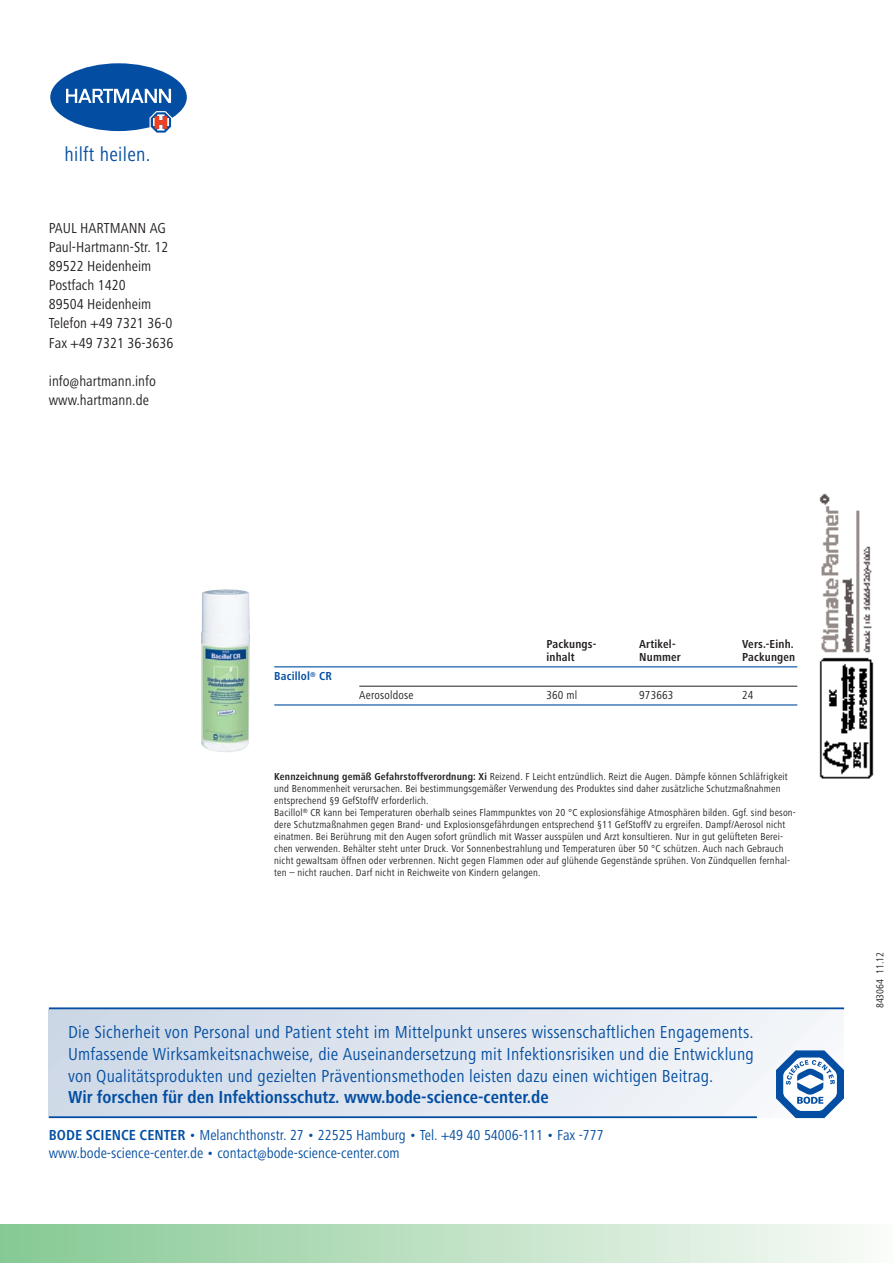
<style>
.page{position:relative;width:893px;height:1263px;background:#fff}
.page>*{position:absolute;margin:0;border:0;box-sizing:border-box;transform-origin:0 0}
.t1{font:20.4px "Hartmann";letter-spacing:.015em;color:#034ea2}
.t2{font:18px/21.6px "Hartmann Regular+FEJDZK";letter-spacing:.01em;color:#034ea2;text-align:justify}
.t3{font:18px "Hartmann Bold+SCCFYK";color:#034ea2}
.t4{font:15px/19.2px "Hartmann";color:#231f20}
.t5{font:15px/18px "Hartmann";color:#034ea2}
.t6{font:700 12px "Hartmann";letter-spacing:.015em;color:#231f20}
.t7{font:12px "Hartmann";letter-spacing:.015em;color:#231f20}
.t8{font:700 12px "Hartmann";letter-spacing:.015em;color:#034ea2}
.t9{font:10.5px/12px "Hartmann";letter-spacing:.015em;color:#231f20}
.s1{font-weight:700}
</style>
<div class="page">
<div style="left:49px;top:1009px;width:795px;height:109px;background:linear-gradient(to right,#cdd7e6,#f6f7fa)"></div>
<svg style="left:776px;top:1050px;width:68px;height:68px"></svg>
<hr style="left:49px;top:1116px;width:708px;height:2px;background:#034ea2">
<hr style="left:49px;top:1007px;width:795px;height:2px;background:#034ea2">
<div style="left:0;top:1225px;width:893px;height:38px;background:linear-gradient(to right,#85c993,#fafbf8)"></div>
<svg style="left:50px;top:63px;width:137px;height:70px"></svg>
<hr style="left:274px;top:666px;width:523px;height:1px;background:#034ea2">
<hr style="left:359px;top:686px;width:438px;height:1px;background:#231f20">
<hr style="left:274px;top:704px;width:523px;height:1px;background:#034ea2">
<img style="left:201px;top:589px;width:49px;height:163px">
<img style="left:819px;top:493px;width:55px;height:286px">
<h1 class="t1" style="left:64px;top:146px;width:88px">hilft heilen.</h1>
<h3 class="t4" style="left:49px;top:219px;width:126px">PAUL HARTMANN AG<br>Paul-Hartmann-Str. 12<br>89522 Heidenheim<br>Postfach 1420<br>89504 Heidenheim<br>Telefon +49 7321 36-0<br>Fax +49 7321 36-3636</h3>
<h3 class="t4" style="left:49px;top:372px;width:109px">info@hartmann.info www.hartmann.de</h3>
<p class="t8" style="left:274px;top:671px;width:59px">Bacillol<sup>®</sup> CR</p>
<p class="t6" style="left:546px;top:639px;width:52px">Packungs-</p>
<p class="t6" style="left:639px;top:639px;width:38px">Artikel-</p>
<p class="t6" style="left:742px;top:639px;width:53px">Vers.-Einh.</p>
<p class="t6" style="left:546px;top:652px;width:30px">inhalt</p>
<p class="t6" style="left:639px;top:652px;width:43px">Nummer</p>
<p class="t6" style="left:742px;top:652px;width:55px">Packungen</p>
<p class="t7" style="left:359px;top:691px;width:56px">Aerosoldose</p>
<p class="t7" style="left:546px;top:691px;width:32px">360 ml</p>
<p class="t7" style="left:639px;top:691px;width:36px">973663</p>
<p class="t7" style="left:742px;top:691px;width:13px">24</p>
<p class="t9" style="left:274px;top:771px;width:523px"><span class="s1">Kennzeichnung gemäß Gefahrstoffverordnung: Xi</span> Reizend. F Leicht entzündlich. Reizt die Augen. Dämpfe können Schläfrigkeit und Benommenheit verursachen. Bei bestimmungsgemäßer Verwendung des Produktes sind daher zusätzliche Schutzmaßnahmen entsprechend §9 GefStoffV erforderlich.<br>Bacillol<sup>®</sup> CR kann bei Temperaturen oberhalb seines Flammpunktes von 20 °C explosionsfähige Atmosphären bilden. Ggf. sind beson&shy;dere Schutzmaßnahmen gegen Brand- und Explosionsgefährdungen entsprechend §11 GefStoffV zu ergreifen. Dampf/Aerosol nicht einatmen. Bei Berührung mit den Augen sofort gründlich mit Wasser ausspülen und Arzt konsultieren. Nur in gut gelüfteten Berei&shy;chen verwenden. Behälter steht unter Druck. Vor Sonnenbestrahlung und Temperaturen über 50 °C schützen. Auch nach Gebrauch nicht gewaltsam öffnen oder verbrennen. Nicht gegen Flammen oder auf glühende Gegenstände sprühen. Von Zündquellen fernhal&shy;ten – nicht rauchen. Darf nicht in Reichweite von Kindern gelangen.</p>
<p class="t2" style="left:68px;top:1023px;width:687px">Die Sicherheit von Personal und Patient steht im Mittelpunkt unseres wissenschaftlichen Engagements.<br>Umfassende Wirksamkeitsnachweise, die Auseinandersetzung mit Infektionsrisiken und die Entwicklung von Qualitätsprodukten und gezielten Präventionsmethoden leisten dazu einen wichtigen Beitrag.</p>
<h2 class="t3" style="left:68px;top:1086px;width:482px">Wir forschen für den Infektionsschutz. www.bode-science-center.de</h2>
<h3 class="t5" style="left:49px;top:1128px;width:556px"><span class="s1">BODE SCIENCE CENTER</span> • Melanchthonstr. 27 • 22525 Hamburg • Tel. +49 40 54006-111 • Fax -777 www.bode-science-center.de • contact@bode-science-center.com</h3>
<p class="t9" style="left:875px;top:1008px;width:58px;rotate:-90deg">843064 11.12</p>
</div>
